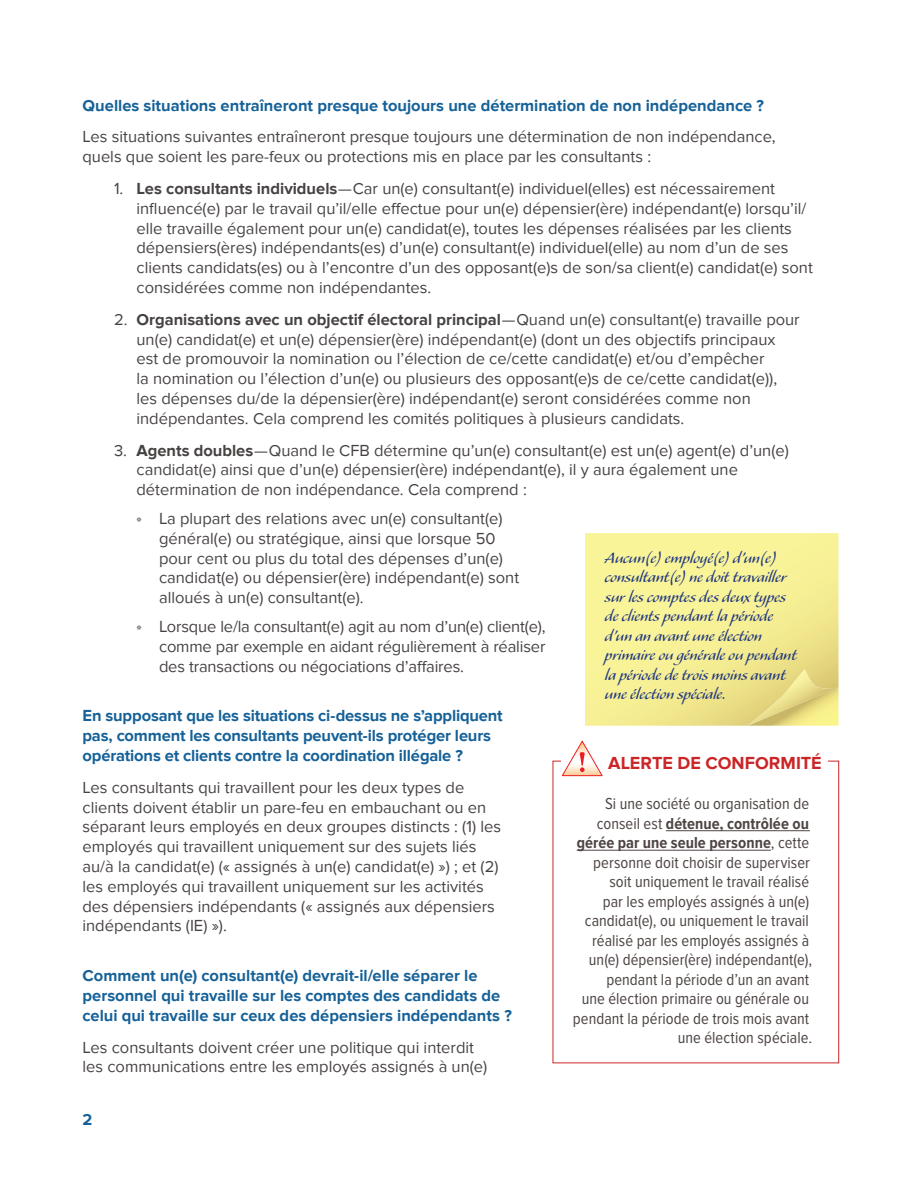
<style>
.page{position:relative;width:918px;height:1188px;background:#fff}
.page>*{position:absolute;margin:0;border:0;box-sizing:border-box;transform-origin:0 0}
.call_out_messages{font:18.75px/19.5px "Alexa Std";letter-spacing:-.01em;color:#223980}
.t1{font:700 18px "Proxima Nova";letter-spacing:.005em;color:#cb2627}
.body{font:16.5px/19.8px "Proxima Nova";color:#474242}
.remember__CA_text{font:16.5px/19.5px "Proxima Nova Cond";color:#4e4543;text-align:right}
.subhead_2{font:700 16.5px/19.8px "Proxima Nova";color:#156198}
.body_before_bullet_n{font:16.5px/19.8px "Proxima Nova";color:#474242}
.s1{font-weight:700}
.s2{font-family:"Warnock Pro";font-size:10.5px;color:#4e4543}
</style>
<div class="page">
<svg style="left:585px;top:533px;width:253px;height:193px;background:#f6ee94"></svg>
<svg style="left:748px;top:669px;width:90px;height:57px;background:#e6d983"></svg>
<hr style="left:666px;top:830px;width:144px;height:1px;background:#4e4543">
<hr style="left:577px;top:850px;width:194px;height:1px;background:#4e4543">
<div style="left:553px;top:761px;width:286px;height:302px;border:1px solid #cb2627"></div>
<div style="left:602px;top:743px;width:226px;height:40px;background:#fff"></div>
<svg style="left:561px;top:740px;width:42px;height:37px"></svg>
<p class="subhead_2" style="left:82px;top:96px;width:683px">Quelles situations entraîneront presque toujours une détermination de non indépendance ?</p>
<p class="body_before_bullet_n" style="left:82px;top:127px;width:695px">Les situations suivantes entraîneront presque toujours une détermination de non indépendance, quels que soient les pare-feux ou protections mis en place par les consultants :</p>
<p class="body" style="left:136px;top:179px;width:678px;text-indent:-22px">1. <span class="s1">Les consultants individuels</span> — Car un(e) consultant(e) individuel(elles) est nécessairement influencé(e) par le travail qu’il/elle effectue pour un(e) dépensier(ère) indépendant(e) lorsqu’il/ elle travaille également pour un(e) candidat(e), toutes les dépenses réalisées par les clients dépensiers(ères) indépendants(es) d’un(e) consultant(e) individuel(elle) au nom d’un de ses clients candidats(es) ou à l’encontre d’un des opposant(e)s de son/sa client(e) candidat(e) sont considérées comme non indépendantes.</p>
<p class="body" style="left:136px;top:310px;width:665px;text-indent:-22px">2. <span class="s1">Organisations avec un objectif électoral principal</span> — Quand un(e) consultant(e) travaille pour un(e) candidat(e) et un(e) dépensier(ère) indépendant(e) (dont un des objectifs principaux est de promouvoir la nomination ou l’élection de ce/cette candidat(e) et/ou d’empêcher<br>la nomination ou l’élection d’un(e) ou plusieurs des opposant(e)s de ce/cette candidat(e)), les dépenses du/de la dépensier(ère) indépendant(e) seront considérées comme non indépendantes. Cela comprend les comités politiques à plusieurs candidats.</p>
<p class="body" style="left:136px;top:440px;width:654px;text-indent:-22px">3. <span class="s1">Agents doubles</span> — Quand le CFB détermine qu’un(e) consultant(e) est un(e) agent(e) d’un(e) candidat(e) ainsi que d’un(e) dépensier(ère) indépendant(e), il y aura également une détermination de non indépendance. Cela comprend :</p>
<p class="body" style="left:159px;top:509px;width:362px;text-indent:-22px"><span class="s2">Ι</span> La plupart des relations avec un(e) consultant(e) général(e) ou stratégique, ainsi que lorsque 50 pour cent ou plus du total des dépenses d’un(e) candidat(e) ou dépensier(ère) indépendant(e) sont alloués à un(e) consultant(e).</p>
<p class="body" style="left:159px;top:617px;width:388px;text-align:justify;text-indent:-22px"><span class="s2">Ι</span> Lorsque le/la consultant(e) agit au nom d’un(e) client(e), comme par exemple en aidant régulièrement à réaliser des transactions ou négociations d’affaires.</p>
<p class="subhead_2" style="left:82px;top:706px;width:422px">En supposant que les situations ci-dessus ne s’appliquent pas, comment les consultants peuvent-ils protéger leurs opérations et clients contre la coordination illégale ?</p>
<p class="body" style="left:82px;top:778px;width:420px">Les consultants qui travaillent pour les deux types de clients doivent établir un pare-feu en embauchant ou en séparant leurs employés en deux groupes distincts : (1) les employés qui travaillent uniquement sur des sujets liés au/à la candidat(e) (« assignés à un(e) candidat(e) ») ; et (2) les employés qui travaillent uniquement sur les activités des dépensiers indépendants (« assignés aux dépensiers indépendants (IE) »).</p>
<p class="subhead_2" style="left:82px;top:966px;width:431px">Comment un(e) consultant(e) devrait-il/elle séparer le personnel qui travaille sur les comptes des candidats de celui qui travaille sur ceux des dépensiers indépendants ?</p>
<p class="body" style="left:82px;top:1037px;width:406px">Les consultants doivent créer une politique qui interdit les communications entre les employés assignés à un(e)</p>
<p class="call_out_messages" style="left:605px;top:549px;width:194px">Aucun(e) employé(e) d’un(e) consultant(e) ne doit travailler sur les comptes des deux types de clients pendant la période d’un an avant une élection primaire ou générale ou pendant la période de trois moins avant une élection spéciale.</p>
<p class="t1" style="left:608px;top:752px;width:215px">ALERTE DE CONFORMITÉ</p>
<p class="remember__CA_text" style="left:573px;top:794px;width:241px">Si une société ou organisation de conseil est <span class="s1">détenue, contrôlée ou gérée par une seule personne</span>, cette personne doit choisir de superviser soit uniquement le travail réalisé<br>par les employés assignés à un(e) candidat(e), ou uniquement le travail réalisé par les employés assignés à un(e) dépensier(ère) indépendant(e), pendant la période d’un an avant<br>une élection primaire ou générale ou pendant la période de trois mois avant une élection spéciale.</p>
<p class="subhead_2" style="left:82px;top:1110px;width:11px">2</p>
</div>
